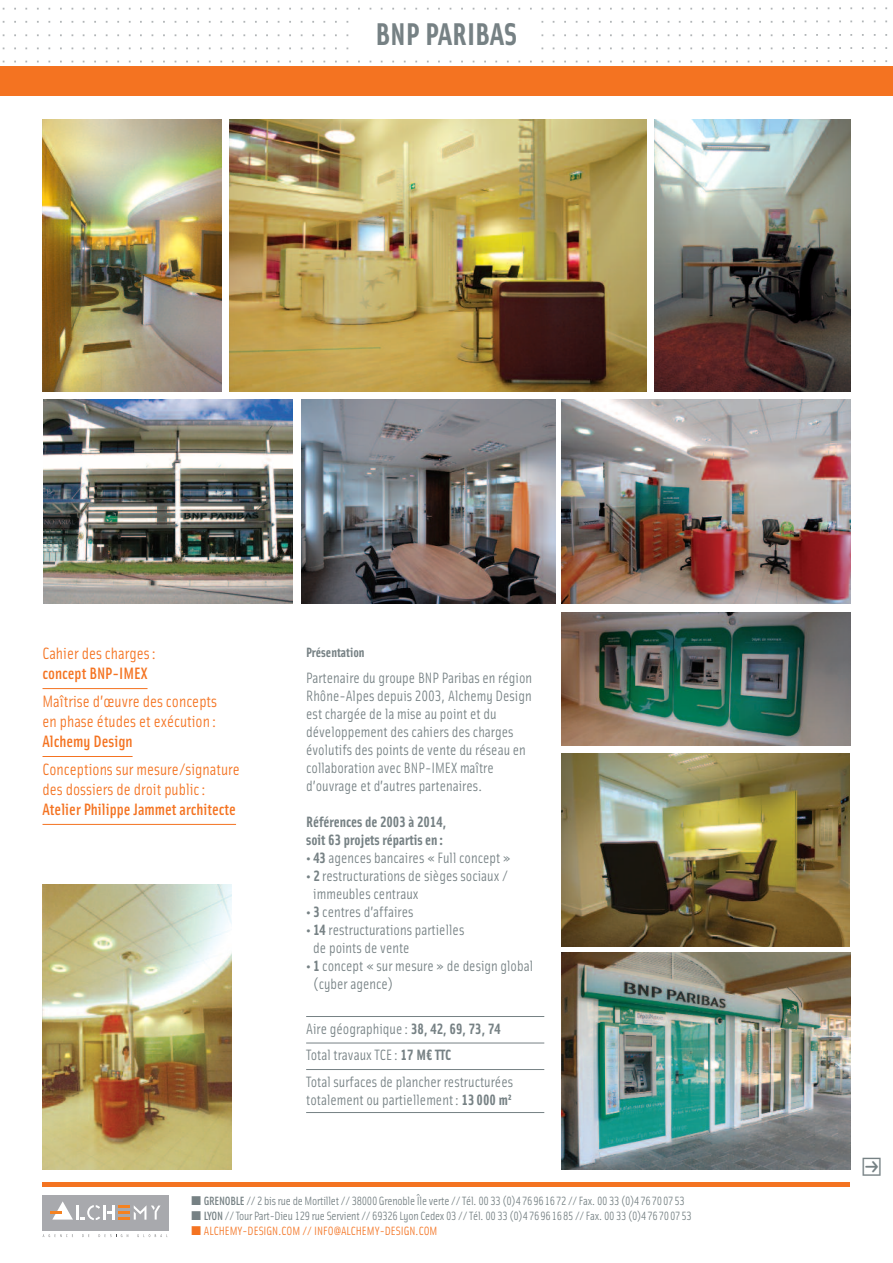
<style>
.page{position:relative;width:893px;height:1263px;background:#fff}
.page>*{position:absolute;margin:0;border:0;box-sizing:border-box;transform-origin:0 0}
.t1{font:31.5px "Solex Bold Lining";color:#768184}
.t2{font:22.5px "Button Bonus Square Positive";color:#768184}
.t3{font:16.5px/19.8px "Solex Regular Lining";color:#f47321}
.t4{font:16.5px "Solex Medium Lining";color:#f47321}
.t5{font:15px/18px "Solex Regular Lining";color:#768184}
.t6{font:15px/18px "Solex Bold Lining";color:#768184}
.t7{font:13.5px "Solex Bold Lining";color:#768184}
.t8{font:12px/15px "Solex Regular Lining";letter-spacing:-.02em;color:#768184}
.s1{font-family:"Solex Bold Lining"}
.s2{font-family:"Solex Medium Lining"}
.s3{color:#f47321}
</style>
<div class="page">
<img style="left:230px;top:119px;width:417px;height:272px">
<img style="left:655px;top:119px;width:195px;height:272px">
<img style="left:561px;top:612px;width:289px;height:133px">
<img style="left:561px;top:400px;width:289px;height:204px">
<img style="left:301px;top:399px;width:255px;height:204px">
<img style="left:561px;top:952px;width:289px;height:217px">
<img style="left:561px;top:754px;width:289px;height:193px">
<img style="left:43px;top:119px;width:178px;height:272px">
<img style="left:43px;top:399px;width:249px;height:204px">
<img style="left:2px;top:7px;width:886px;height:56px">
<div style="left:356px;top:17px;width:180px;height:34px;background:#fff"></div>
<div style="left:0;top:66px;width:893px;height:30px;background:#f47321"></div>
<hr style="left:43px;top:1182px;width:807px;height:4px;background:#f47321">
<div style="left:43px;top:1195px;width:126px;height:42px;background:linear-gradient(to right,#fff,#fff)"></div>
<div style="left:43px;top:1195px;width:126px;height:35px;background:#a8a9ad"></div>
<svg style="left:50px;top:1201px;width:111px;height:19px"></svg>
<svg style="left:43px;top:1234px;width:30px;height:3px"></svg>
<svg style="left:82px;top:1234px;width:7px;height:3px"></svg>
<svg style="left:99px;top:1234px;width:29px;height:3px"></svg>
<svg style="left:137px;top:1234px;width:31px;height:3px"></svg>
<hr style="left:43px;top:688px;width:105px;height:1px;background:#f47321">
<hr style="left:43px;top:756px;width:90px;height:1px;background:#f47321">
<hr style="left:43px;top:824px;width:193px;height:1px;background:#f47321">
<hr style="left:306px;top:1016px;width:238px;height:1px;background:#768184">
<hr style="left:306px;top:1043px;width:238px;height:1px;background:#768184">
<hr style="left:306px;top:1069px;width:238px;height:1px;background:#768184">
<hr style="left:306px;top:1112px;width:238px;height:1px;background:#768184">
<img style="left:43px;top:884px;width:189px;height:285px">
<h1 class="t1" style="left:375px;top:16px;width:144px">BNP PARIBAS</h1>
<p class="t3" style="left:43px;top:644px;width:115px">Cahier des charges:</p>
<p class="t4" style="left:43px;top:664px;width:107px">concept BNP-IMEX</p>
<p class="t3" style="left:43px;top:692px;width:176px">Maîtrise d’œuvre des concepts en phase études et exécution :</p>
<p class="t4" style="left:43px;top:732px;width:92px">Alchemy Design</p>
<p class="t3" style="left:43px;top:760px;width:199px">Conceptions sur mesure/signature des dossiers de droit public:</p>
<p class="t4" style="left:43px;top:799px;width:195px">Atelier Philippe Jammet architecte</p>
<p class="t7" style="left:306px;top:644px;width:60px">Présentation</p>
<p class="t5" style="left:306px;top:669px;width:227px">Partenaire du groupe BNP Paribas en région Rhône-Alpes depuis 2003, Alchemy Design est chargée de la mise au point et du développement des cahiers des charges évolutifs des points de vente du réseau en collaboration avec BNP-IMEX maître d’ouvrage et d’autres partenaires.</p>
<p class="t6" style="left:306px;top:813px;width:142px">Références de 2003 à 2014, soit 63 projets répartis en :</p>
<p class="t5" style="left:306px;top:849px;width:206px"><span class="s1">• 43</span> agences bancaires « Full concept »</p>
<p class="t5" style="left:313px;top:867px;width:196px;text-indent:-7px"><span class="s1">• 2</span> restructurations de sièges sociaux / immeubles centraux</p>
<p class="t5" style="left:306px;top:903px;width:109px"><span class="s1">• 3</span> centres d’affaires</p>
<p class="t5" style="left:313px;top:921px;width:153px;text-indent:-7px"><span class="s1">• 14</span> restructurations partielles de points de vente</p>
<p class="t5" style="left:313px;top:957px;width:221px;text-indent:-7px"><span class="s1">• 1</span> concept « sur mesure » de design global (cyber agence)</p>
<p class="t5" style="left:306px;top:1015px;width:209px;line-height:26.5px">Aire géographique : <span class="s1">38, 42, 69, 73, 74<br></span>Total travaux TCE : <span class="s1">17 M¤ TTC<br></span>Total surfaces de plancher restructurées</p>
<p class="t5" style="left:306px;top:1091px;width:207px">totalement ou partiellement: <span class="s1">13 000 m²</span></p>
<p class="t8" style="left:204px;top:1193px;width:490px"><span class="s2">GRENOBLE</span> // 2 bis rue de Mortillet // 38000 Grenoble Île verte // Tél. 00 33 (0)476961672 // Fax. 00 33 (0)476700753<br><span class="s2">LYON</span> // Tour Part-Dieu 129 rue Servient // 69326 Lyon Cedex 03 // Tél. 00 33 (0)476961685 // Fax. 00 33 (0)476700753<br><span class="s3">ALCHEMY-DESIGN.COM // INFO@ALCHEMY-DESIGN.COM</span></p>
<h2 class="t2" style="left:860px;top:1158px;width:24px">P</h2>
</div>
